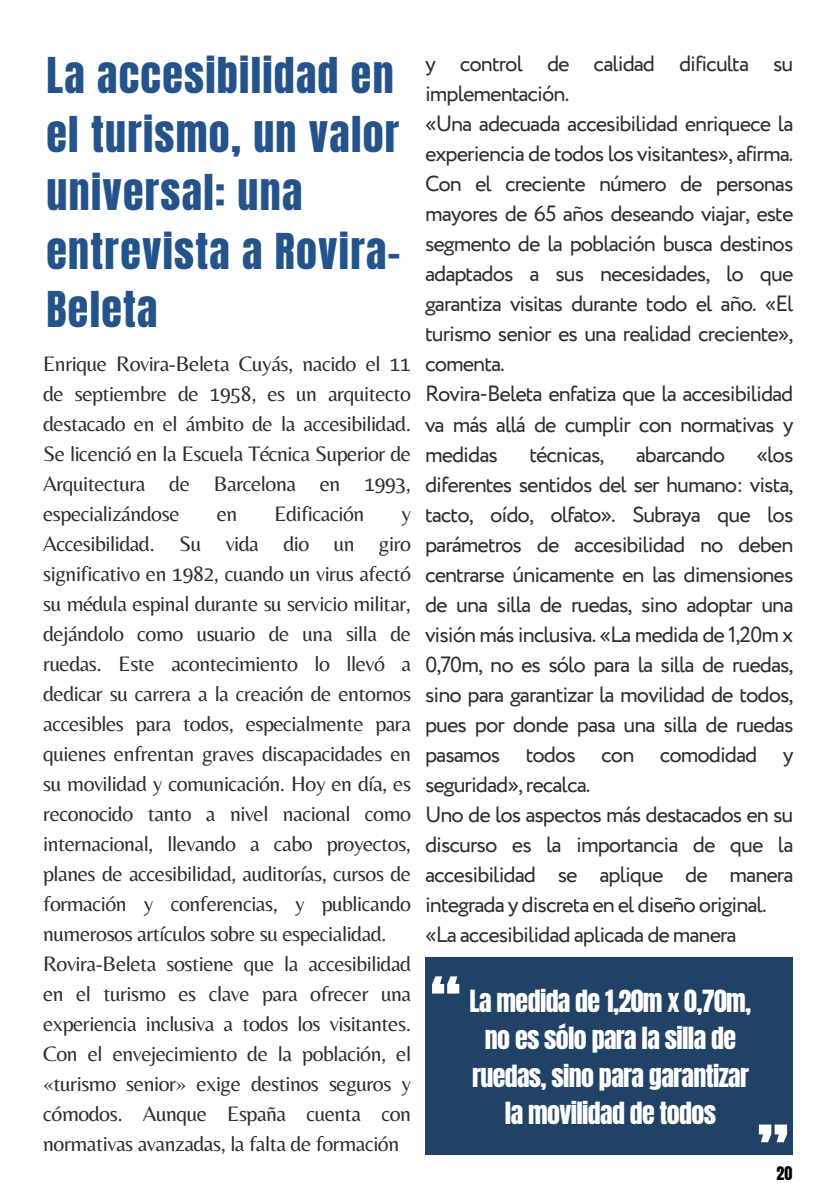
<style>
.page{position:relative;width:836px;height:1196px;background:#fff}
.page>*{position:absolute;margin:0;border:0;box-sizing:border-box;transform-origin:0 0}
.t1{font:68px "Anton";color:#fff}
.t2{font:66px "Anton";color:#fff}
.t3{font:42px/58.4px "Anton";letter-spacing:.03em;color:#23538a}
.t4{font:26px/37.6px "Anton";letter-spacing:-.025em;color:#fff;text-align:center}
.t5{font:22px/30px "Circe";letter-spacing:-.045em;color:#2f2c2b}
.t6{font:21.8px/30px "Belleza";letter-spacing:-.02em;color:#2f2c2b;text-align:justify}
.t7{font:16px "Anton";color:#000}
</style>
<div class="page">
<div style="left:425px;top:957px;width:367px;height:198px;background:#214267"></div>
<h3 class="t3" style="left:47px;top:47px;width:355px">La accesibilidad en el turismo, un valor universal: una entrevista a Rovira-<br>Beleta</h3>
<p class="t5" style="left:425px;top:50px;width:370px">y control de calidad dificulta su implementación.<br>«Una adecuada accesibilidad enriquece la experiencia de todos los visitantes», afirma.<br>Con el creciente número de personas mayores de 65 años deseando viajar, este segmento de la población busca destinos adaptados a sus necesidades, lo que garantiza visitas durante todo el año. «El turismo senior es una realidad creciente», comenta.<br>Rovira-Beleta enfatiza que la accesibilidad va más allá de cumplir con normativas y medidas</p>
<p class="t6" style="left:43px;top:348px;width:369px">Enrique Rovira-Beleta Cuyás, nacido el 11 de septiembre de 1958, es un arquitecto destacado en el ámbito de la accesibilidad.<br>Se licenció en la Escuela Técnica Superior de Arquitectura de Barcelona en 1993, especializándose</p>
<p class="t5" style="left:529px;top:440px;width:76px">técnicas,</p>
<p class="t5" style="left:636px;top:440px;width:91px">abarcando</p>
<p class="t5" style="left:425px;top:440px;width:370px;text-indent:331px">«los diferentes sentidos del ser humano: vista, tacto, oído, olfato». Subraya que los parámetros de accesibilidad no deben centrarse únicamente en las dimensiones de una silla de ruedas, sino adoptar una visión más inclusiva. «La medida de 1,20m x 0,70m, no es sólo para la silla de ruedas, sino para garantizar la movilidad de todos, pues por donde pasa una silla de ruedas pasamos todos con comodidad y seguridad», recalca.<br>Uno de los aspectos más destacados en su discurso es la importancia de que la accesibilidad se aplique de manera integrada y discreta en el diseño original. «La accesibilidad aplicada de manera</p>
<p class="t6" style="left:217px;top:498px;width:22px">en</p>
<p class="t6" style="left:274px;top:498px;width:91px">Edificación</p>
<p class="t6" style="left:43px;top:498px;width:369px;text-align:left;text-indent:358px">y Accesibilidad. Su vida dio un giro significativo en 1982, cuando un virus afectó su médula espinal durante su servicio militar, dejándolo como usuario de una silla de ruedas. Este acontecimiento lo llevó a dedicar su carrera a la creación de entornos accesibles para todos, especialmente para quienes enfrentan graves discapacidades en su movilidad y comunicación. Hoy en día, es reconocido tanto a nivel nacional como internacional, llevando a cabo proyectos, planes de accesibilidad, auditorías, cursos de formación y conferencias, y publicando numerosos artículos sobre su especialidad.<br>Rovira-Beleta sostiene que la accesibilidad en el turismo es clave para ofrecer una experiencia inclusiva a todos los visitantes.<br>Con el envejecimiento de la población, el «turismo senior» exige destinos seguros y cómodos. Aunque España cuenta con normativas avanzadas, la falta de formación</p>
<h2 class="t2" style="left:430px;top:958px;width:32px">“</h2>
<p class="t4" style="left:469px;top:982px;width:283px">La medida de 1,20m x 0,70m, no es sólo para la silla de ruedas, sino para garantizar la movilidad de todos</p>
<h1 class="t1" style="left:757px;top:1105px;width:33px">”</h1>
<p class="t7" style="left:776px;top:1162px;width:17px">20</p>
</div>
